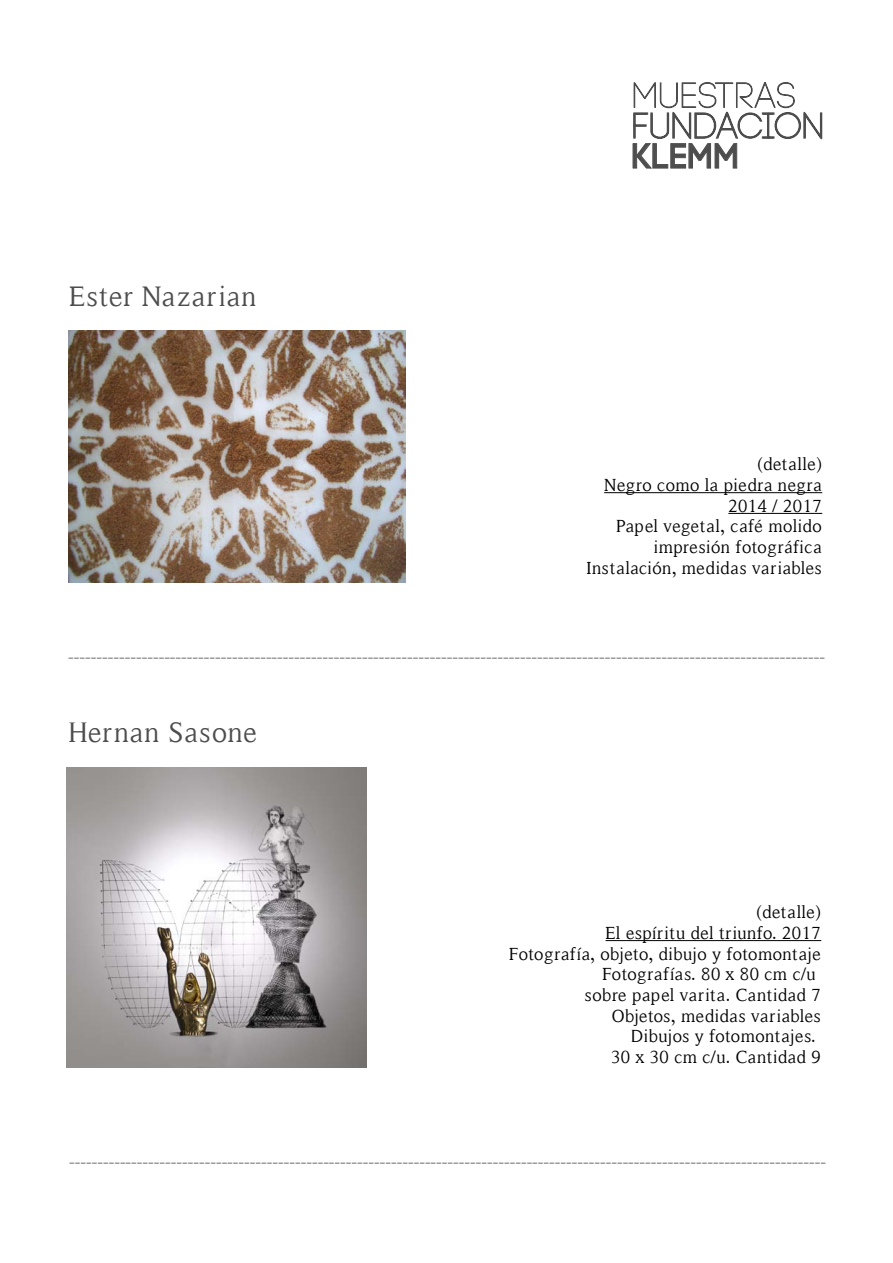
<style>
.page{position:relative;width:893px;height:1263px;background:#fff}
.page>*{position:absolute;margin:0;border:0;box-sizing:border-box;transform-origin:0 0}
.t1{font:700 34.95px "Code";letter-spacing:.05em;color:#4d4d4d}
.t2{font:28.95px "Victoria Serif";letter-spacing:.05em;color:#4d4d4d}
.t3{font:28.95px "Victoria Serif";letter-spacing:.025em;color:#4d4d4d}
.t4{font:18px/20.7px "Victoria Serif";letter-spacing:.025em;color:#000;text-align:right}
.t5{font:17.7px "Myriad Pro";color:#808080;scale:1.04 1}
</style>
<div class="page">
<svg style="left:632px;top:82px;width:191px;height:87px"></svg>
<hr style="left:604px;top:492px;width:218px;height:1px;background:#000">
<hr style="left:728px;top:513px;width:94px;height:1px;background:#000">
<img style="left:68px;top:330px;width:337px;height:253px">
<hr style="left:606px;top:940px;width:215px;height:1px;background:#000">
<img style="left:67px;top:768px;width:300px;height:300px">
<p class="t2" style="left:69px;top:279px;width:189px">Ester Nazarian</p>
<p class="t1" style="left:633px;top:138px;width:108px">KLEMM</p>
<p class="t4" style="left:586px;top:454px;width:237px">(detalle)<br>Negro como la piedra negra<br>2014 / 2017<br>Papel vegetal, café molido impresión fotográfica<br>Instalación, medidas variables</p>
<p class="t5" style="left:68px;top:646px;width:729px">--------------------------------------------------------------------------------------------------------------------------------------</p>
<p class="t3" style="left:68px;top:716px;width:190px">Hernan Sasone</p>
<p class="t4" style="left:509px;top:902px;width:313px">(detalle)<br>El espíritu del triunfo. 2017<br>Fotografía, objeto, dibujo y fotomontaje<br>Fotografías. 80 x 80 cm c/u<br>sobre papel varita. Cantidad 7<br>Objetos, medidas variables<br>Dibujos y fotomontajes.<br>30 x 30 cm c/u. Cantidad 9</p>
<p class="t5" style="left:69px;top:1151px;width:729px">--------------------------------------------------------------------------------------------------------------------------------------</p>
</div>
